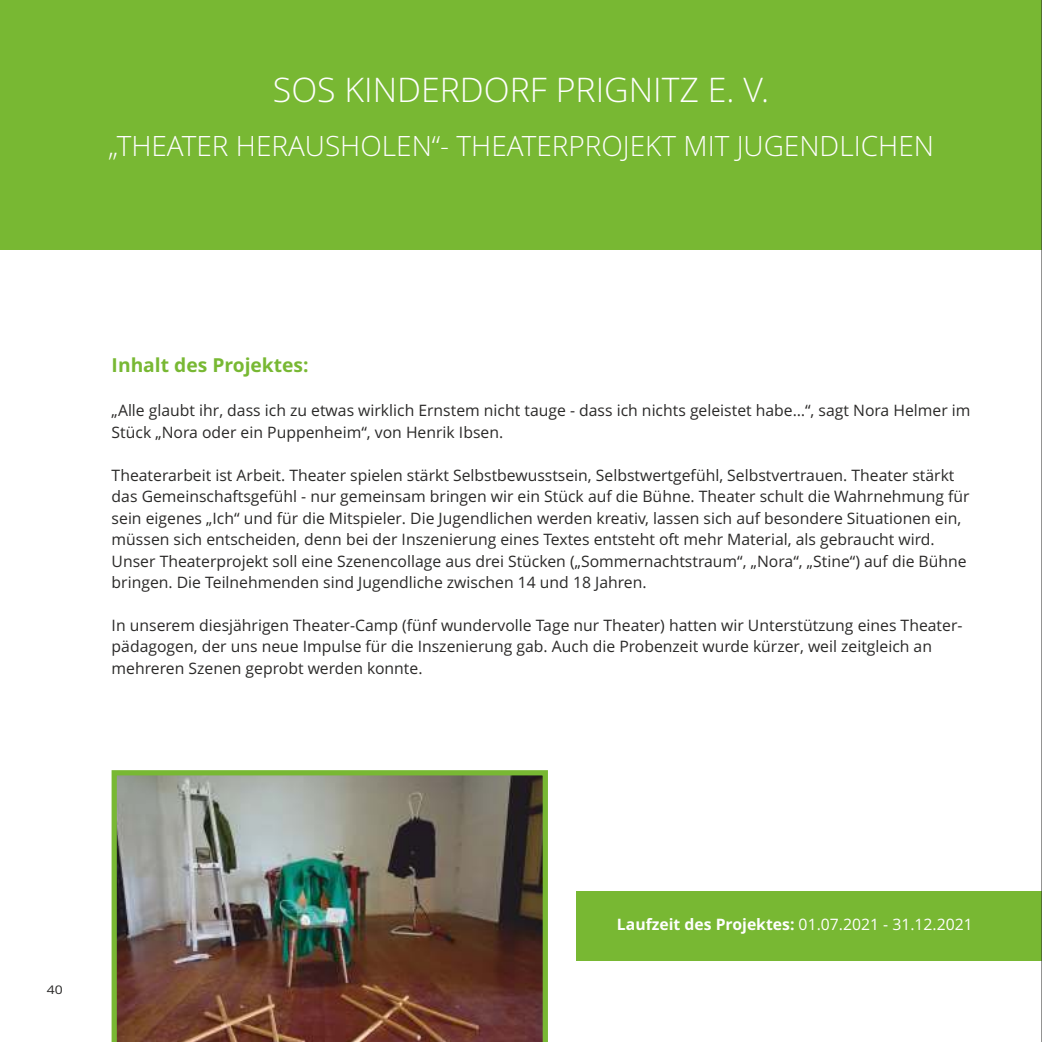
<style>
.page{position:relative;width:1042px;height:1042px;background:#fff}
.page>*{position:absolute;margin:0;border:0;box-sizing:border-box;transform-origin:0 0}
.t1{font:300 33.95px "Open Sans";color:#fefefe}
.t2{font:300 28px "Open Sans";color:#fefefe}
.t3{font:700 19.25px "Open Sans";color:#78b833}
.t4{font:15.75px/21.5px "Open Sans";color:#2b2a29}
.t5{font:700 15.75px "Open Sans";color:#fefefe}
.t6{font:11.9px "Open Sans";color:#2b2a29;scale:1.18 1}
.s1{font-weight:400}
</style>
<div class="page">
<img style="left:112px;top:770px;width:436px;height:272px">
<div style="left:0;top:0;width:1042px;height:250px;background:#78b833"></div>
<div style="left:577px;top:891px;width:465px;height:69px;background:#78b833"></div>
<hr style="left:1041px;top:0;width:1px;height:1042px;background:#2b2a29">
<h1 class="t1" style="left:273px;top:76px;width:498px">SOS KINDERDORF PRIGNITZ E. V.</h1>
<h2 class="t2" style="left:108px;top:134px;width:827px">„THEATER HERAUSHOLEN“- THEATERPROJEKT MIT JUGENDLICHEN</h2>
<p class="t3" style="left:112px;top:358px;width:198px">Inhalt des Projektes:</p>
<p class="t4" style="left:112px;top:401px;width:860px">„Alle glaubt ihr, dass ich zu etwas wirklich Ernstem nicht tauge - dass ich nichts geleistet habe…“, sagt Nora Helmer im<br>Stück „Nora oder ein Puppenheim“, von Henrik Ibsen.</p>
<p class="t4" style="left:112px;top:466px;width:859px">Theaterarbeit ist Arbeit. Theater spielen stärkt Selbstbewusstsein, Selbstwertgefühl, Selbstvertrauen. Theater stärkt das Gemeinschaftsgefühl - nur gemeinsam bringen wir ein Stück auf die Bühne. Theater schult die Wahrnehmung für sein eigenes „Ich“ und für die Mitspieler. Die Jugendlichen werden kreativ, lassen sich auf besondere Situationen ein, müssen sich entscheiden, denn bei der Inszenierung eines Textes entsteht oft mehr Material, als gebraucht wird.<br>Unser Theaterprojekt soll eine Szenencollage aus drei Stücken („Sommernachtstraum“, „Nora“, „Stine“) auf die Bühne bringen. Die Teilnehmenden sind Jugendliche zwischen 14 und 18 Jahren.</p>
<p class="t4" style="left:112px;top:616px;width:852px">In unserem diesjährigen Theater-Camp (fünf wundervolle Tage nur Theater) hatten wir Unterstützung eines Theater&shy;pädagogen, der uns neue Impulse für die Inszenierung gab. Auch die Probenzeit wurde kürzer, weil zeitgleich an mehreren Szenen geprobt werden konnte.</p>
<p class="t6" style="left:47px;top:985px;width:15px">40</p>
<p class="t5" style="left:617px;top:918px;width:357px">Laufzeit des Projektes: <span class="s1">01.07.2021 - 31.12.2021</span></p>
</div>
